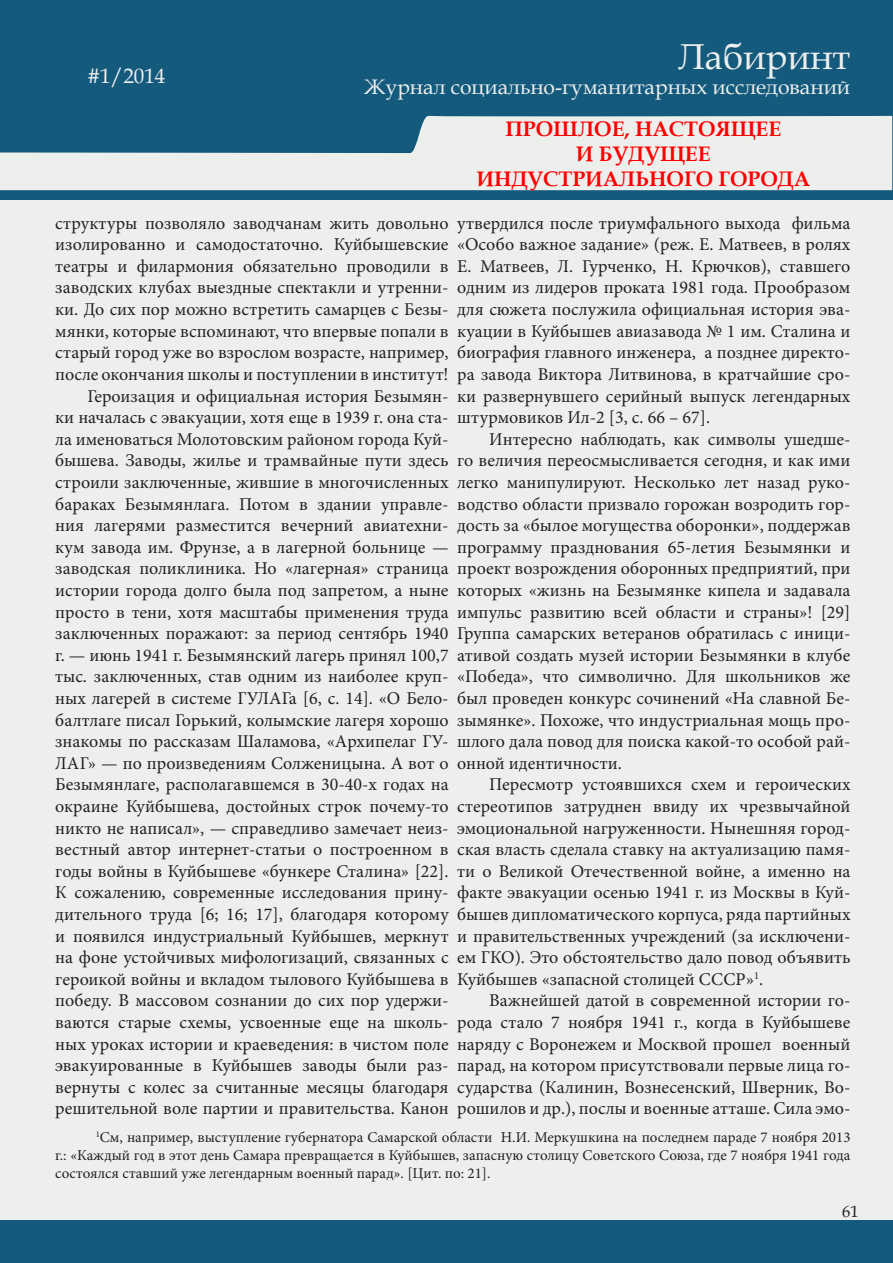
<style>
.page{position:relative;width:893px;height:1263px;background:#fff}
.page>*{position:absolute;margin:0;border:0;box-sizing:border-box;transform-origin:0 0}
.t1{font:36px "Book Antiqua";color:#edefed}
.t2{font:21px "Book Antiqua";color:#edefed}
.t3{font:700 21px/25.2px "Book Antiqua";color:#f00;text-align:center}
.t4{font:18px/21.6px "Minion Pro";color:#231f20;text-align:justify}
.t5{font:16.5px "Book Antiqua";color:#231f20}
.t6{font:15px/18px "Minion Pro";color:#231f20;text-align:justify}
</style>
<div class="page">
<div style="left:0;top:1px;width:892px;height:1261px;background:#145a7d"></div>
<hr style="left:0;top:200px;width:1px;height:1020px;background:#edefed">
<div style="left:1px;top:200px;width:891px;height:1020px;background:#edefed"></div>
<svg style="left:0;top:115px;width:892px;height:75px;fill:#edefed"></svg>
<p class="t2" style="left:87px;top:61px;width:79px">#1/2014</p>
<h1 class="t1" style="left:678px;top:31px;width:173px">Лабиринт</h1>
<p class="t2" style="left:364px;top:72px;width:487px">Журнал социально-гуманитарных исследований</p>
<p class="t3" style="left:477px;top:116px;width:335px">ПРОШЛОЕ, НАСТОЯЩЕЕ<br>И БУДУЩЕЕ<br>ИНДУСТРИАЛЬНОГО ГОРОДА</p>
<p class="t4" style="left:457px;top:212px;width:395px">утвердился после триумфального выхода фильма «Особо важное задание» (реж. Е. Матвеев, в ролях Е. Матвеев, Л. Гурченко, Н. Крючков), ставшего одним из лидеров проката 1981 года. Прообразом для сюжета послужила официальная история эва&shy;куации в Куйбышев авиазавода № 1 им. Сталина и биография главного инженера, а позднее директо&shy;ра завода Виктора Литвинова, в кратчайшие сро&shy;ки развернувшего серийный выпуск легендарных штурмовиков Ил-2 [3, с. 66 – 67].</p>
<p class="t4" style="left:457px;top:428px;width:395px;text-indent:32px">Интересно наблюдать, как символы ушедше&shy;го величия переосмысливается сегодня, и как ими легко манипулируют. Несколько лет назад руко&shy;водство области призвало горожан возродить гор&shy;дость за «былое могущества оборонки», поддержав программу празднования 65-летия Безымянки и проект возрождения оборонных предприятий, при которых «жизнь на Безымянке кипела и задавала импульс развитию всей области и страны»! [29] Группа самарских ветеранов обратилась с иници&shy;ативой создать музей истории Безымянки в клубе «Победа», что символично. Для школьников же был проведен конкурс сочинений «На славной Бе&shy;зымянке». Похоже, что индустриальная мощь про&shy;шлого дала повод для поиска какой-то особой рай&shy;онной идентичности.</p>
<p class="t4" style="left:457px;top:774px;width:395px;text-indent:32px">Пересмотр устоявшихся схем и героических стереотипов затруднен ввиду их чрезвычайной эмоциональной нагруженности. Нынешняя город&shy;ская власть сделала ставку на актуализацию памя&shy;ти о Великой Отечественной войне, а именно на факте эвакуации осенью 1941 г. из Москвы в Куй&shy;бышев дипломатического корпуса, ряда партийных и правительственных учреждений (за исключени&shy;ем ГКО). Это обстоятельство дало повод объявить Куйбышев «запасной столицей СССР»<sup>1</sup>.</p>
<p class="t4" style="left:457px;top:990px;width:395px;text-indent:32px">Важнейшей датой в современной истории го&shy;рода стало 7 ноября 1941 г., когда в Куйбышеве наряду с Воронежем и Москвой прошел военный парад, на котором присутствовали первые лица го&shy;сударства (Калинин, Вознесенский, Шверник, Во&shy;рошилов и др.), послы и военные атташе. Сила эмо-</p>
<p class="t6" style="left:55px;top:1129px;width:797px;text-indent:40px"><sup>1</sup>См, например, выступление губернатора Самарской области Н.И. Меркушкина на последнем параде 7 ноября 2013 г.: «Каждый год в этот день Самара превращается в Куйбышев, запасную столицу Советского Союза, где 7 ноября 1941 года состоялся ставший уже легендарным военный парад». [Цит. по: 21].</p>
<p class="t4" style="left:55px;top:212px;width:395px">структуры позволяло заводчанам жить довольно изолированно и самодостаточно. Куйбышевские театры и филармония обязательно проводили в заводских клубах выездные спектакли и утренни&shy;ки. До сих пор можно встретить самарцев с Безы&shy;мянки, которые вспоминают, что впервые попали в старый город уже во взрослом возрасте, например, после окончания школы и поступлении в институт!</p>
<p class="t4" style="left:55px;top:385px;width:395px;text-indent:32px">Героизация и официальная история Безымян&shy;ки началась с эвакуации, хотя еще в 1939 г. она ста&shy;ла именоваться Молотовским районом города Куй&shy;бышева. Заводы, жилье и трамвайные пути здесь строили заключенные, жившие в многочисленных бараках Безымянлага. Потом в здании управле&shy;ния лагерями разместится вечерний авиатехни&shy;кум завода им. Фрунзе, а в лагерной больнице — заводская поликлиника. Но «лагерная» страница истории города долго была под запретом, а ныне просто в тени, хотя масштабы применения труда заключенных поражают: за период сентябрь 1940 г. — июнь 1941 г. Безымянский лагерь принял 100,7 тыс. заключенных, став одним из наиболее круп&shy;ных лагерей в системе ГУЛАГа [6, с. 14]. «О Бело&shy;балтлаге писал Горький, колымские лагеря хорошо знакомы по рассказам Шаламова, «Архипелаг ГУ-ЛАГ» — по произведениям Солженицына. А вот о Безымянлаге, располагавшемся в 30-40-х годах на окраине Куйбышева, достойных строк почему-то никто не написал», — справедливо замечает неиз&shy;вестный автор интернет-статьи о построенном в годы войны в Куйбышеве «бункере Сталина» [22].<br>К сожалению, современные исследования прину&shy;дительного труда [6; 16; 17], благодаря которому и появился индустриальный Куйбышев, меркнут на фоне устойчивых мифологизаций, связанных с героикой войны и вкладом тылового Куйбышева в победу. В массовом сознании до сих пор удержи&shy;ваются старые схемы, усвоенные еще на школь&shy;ных уроках истории и краеведения: в чистом поле эвакуированные в Куйбышев заводы были раз&shy;вернуты с колес за считанные месяцы благодаря решительной воле партии и правительства. Канон</p>
<p class="t5" style="left:842px;top:1200px;width:18px">61</p>
</div>
